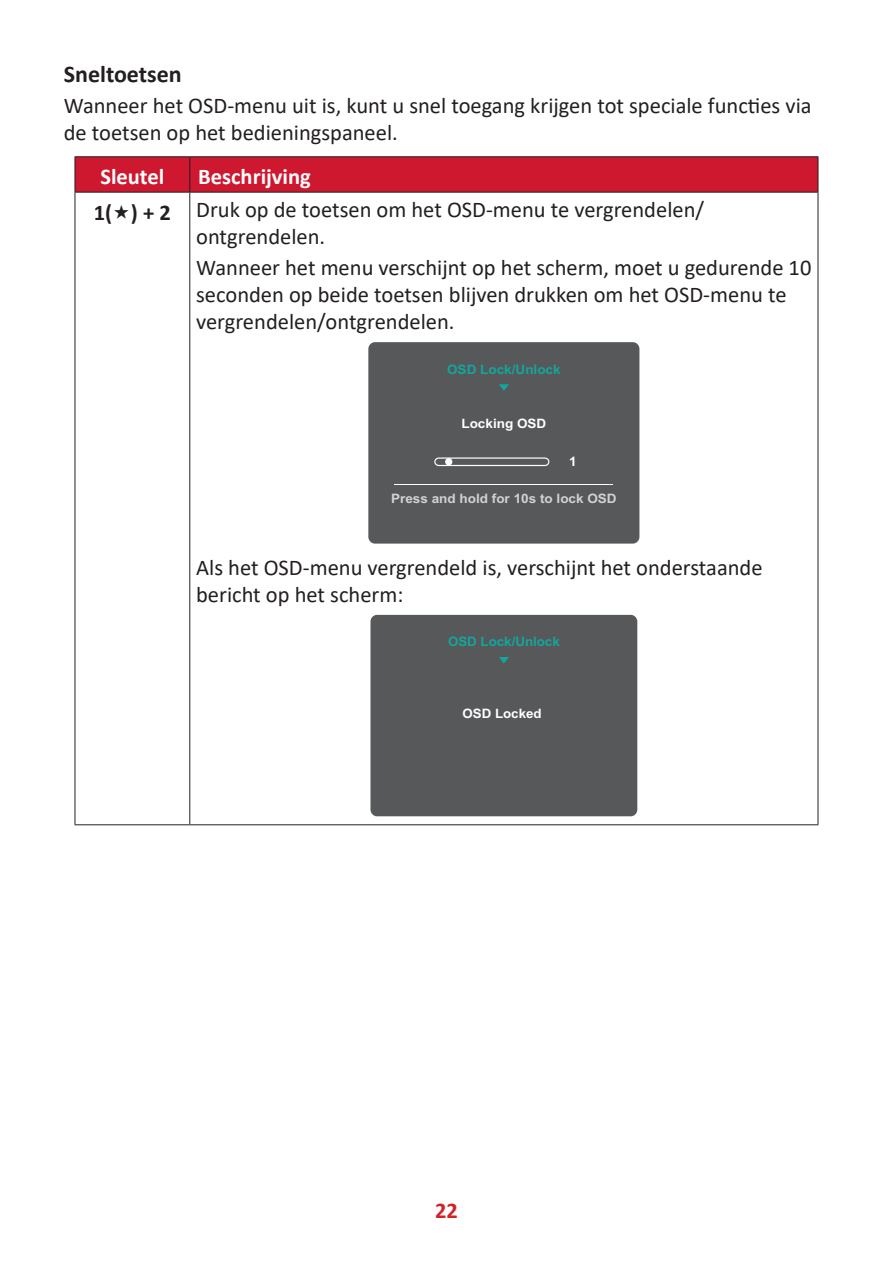
<style>
.page{position:relative;width:893px;height:1263px;background:#fff}
.page>*{position:absolute;margin:0;border:0;box-sizing:border-box;transform-origin:0 0}
.t1{font:700 24px "Calibri";color:#231f20}
.t2{font:22.5px/27px "Calibri";color:#231f20}
.t3{font:700 22.5px "Calibri";color:#fff}
.t4{font:700 22.5px "Calibri";color:#d1232a}
.t5{font:700 13.05px "Arial";color:#d1d2d4;scale:1.04 1}
.t6{font:700 13.05px "Arial";color:#12a79d;scale:1.04 1}
.t7{font:700 13.05px "Arial";color:#12a79d}
.t8{font:700 13.05px "Arial";color:#fff;scale:1.04 1}
.t9{font:700 13.05px "Arial";color:#fff}
.s1{font-weight:700;color:#fff}
.s2{font-weight:700}
</style>
<div class="page">
<div style="left:76px;top:157px;width:742px;height:35px;background:#ce182f"></div>
<hr style="left:75px;top:193px;width:1px;height:631px;background:#231f20">
<hr style="left:189px;top:193px;width:1px;height:631px;background:#231f20">
<hr style="left:818px;top:193px;width:1px;height:631px;background:#231f20">
<hr style="left:75px;top:156px;width:115px;height:1px;background:#231f20">
<hr style="left:75px;top:157px;width:1px;height:35px;background:#231f20">
<hr style="left:190px;top:156px;width:628px;height:1px;background:#231f20">
<hr style="left:189px;top:157px;width:1px;height:35px;background:#231f20">
<hr style="left:818px;top:157px;width:1px;height:35px;background:#231f20">
<hr style="left:75px;top:192px;width:115px;height:1px;background:#231f20">
<hr style="left:190px;top:192px;width:628px;height:1px;background:#231f20">
<hr style="left:75px;top:824px;width:115px;height:1px;background:#231f20">
<hr style="left:190px;top:824px;width:628px;height:1px;background:#231f20">
<div style="left:368px;top:342px;width:271px;height:202px;background:#57585a;border-radius:7px"></div>
<hr style="left:395px;top:484px;width:218px;height:1px;background:#fff">
<div style="left:434px;top:457px;width:115px;height:9px;border:1px solid #fff;border-radius:4px"></div>
<div style="left:445px;top:458px;width:7px;height:7px;background:#fff;border-radius:50%"></div>
<svg style="left:499px;top:384px;width:10px;height:7px"></svg>
<div style="left:370px;top:615px;width:267px;height:201px;background:#57585a;border-radius:7px"></div>
<svg style="left:499px;top:657px;width:10px;height:6px"></svg>
<p class="t1" style="left:64px;top:57px;width:119px">Sneltoetsen</p>
<p class="t2" style="left:64px;top:91px;width:749px">Wanneer het OSD-menu uit is, kunt u snel toegang krijgen tot speciale functies via de toetsen op het bedieningspaneel.</p>
<p class="t3" style="left:100px;top:160px;width:65px">Sleutel</p>
<p class="t2" style="left:94px;top:159px;width:612px;line-height:33.3px;text-indent:104px"><span class="s1">Beschrijving<br></span><span class="s2">1( ) + 2</span> Druk op de toetsen om het OSD-menu te vergrendelen/</p>
<p class="t2" style="left:196px;top:220px;width:617px;line-height:31.2px">ontgrendelen.<br>Wanneer het menu verschijnt op het scherm, moet u gedurende 10</p>
<p class="t2" style="left:196px;top:281px;width:592px">seconden op beide toetsen blijven drukken om het OSD-menu te vergrendelen/ontgrendelen.</p>
<p class="t6" style="left:447px;top:360px;width:111px">OSD Lock/Unlock</p>
<p class="t8" style="left:461px;top:414px;width:83px">Locking OSD</p>
<p class="t8" style="left:569px;top:452px;width:9px">1</p>
<p class="t5" style="left:391px;top:490px;width:218px">Press and hold for 10s to lock OSD</p>
<p class="t2" style="left:196px;top:553px;width:568px">Als het OSD-menu vergrendeld is, verschijnt het onderstaande bericht op het scherm:</p>
<p class="t7" style="left:448px;top:633px;width:113px">OSD Lock/Unlock</p>
<p class="t9" style="left:462px;top:704px;width:81px">OSD Locked</p>
<p class="t4" style="left:435px;top:1194px;width:24px">22</p>
</div>
